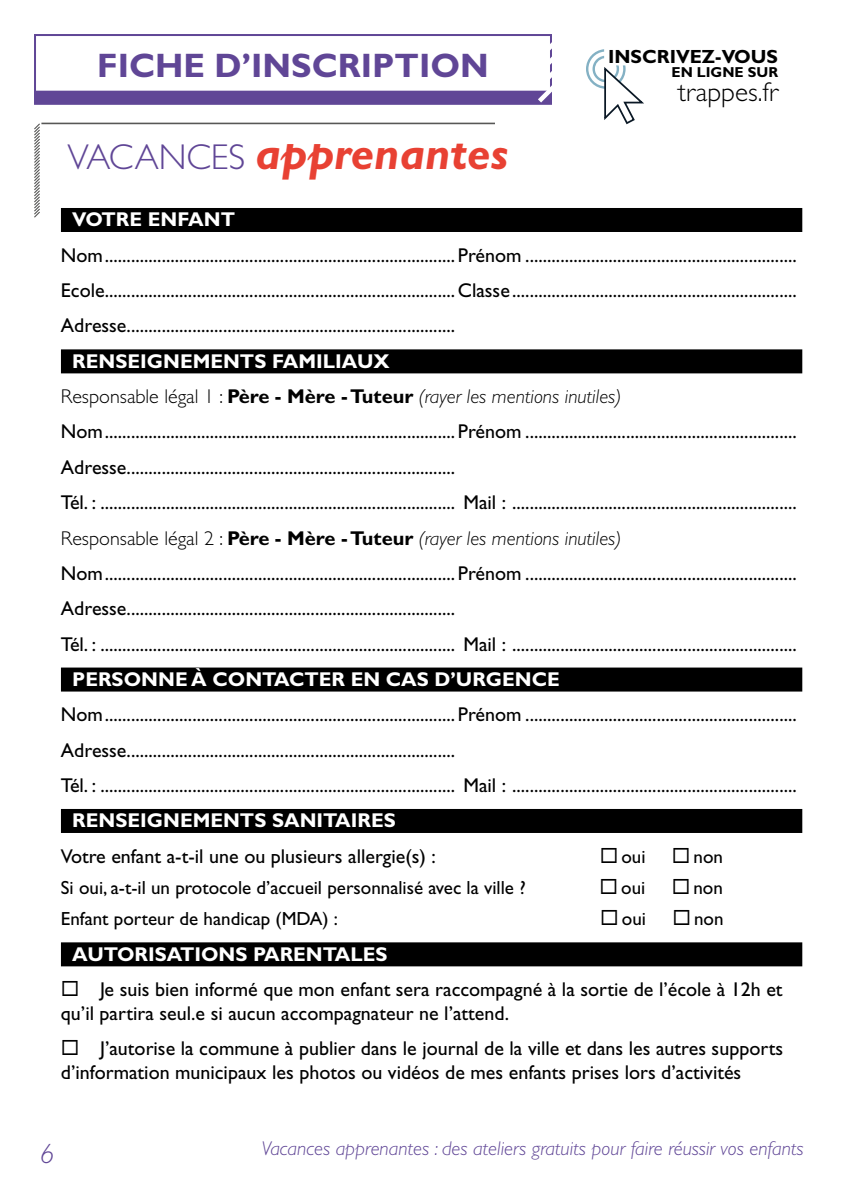
<style>
.page{position:relative;width:842px;height:1191px;background:#fff}
.page>*{position:absolute;margin:0;border:0;box-sizing:border-box;transform-origin:0 0}
.t1{font:italic 700 46px "Gill Sans Std";color:#e84133}
.t2{font:700 34px "Gill Sans Std";color:#604696}
.t3{font:italic 300 28px "Gill Sans Std";color:#604696}
.t4{font:300 27.2px "Gill Sans Std";color:#000}
.t5{font:20px/35.4px "Gill Sans Std";color:#000}
.t6{font:700 20px "Gill Sans Std";color:#fff}
.t7{font:italic 300 20px "Gill Sans Std";color:#604696}
.t8{font:19px "Gill Sans Std";color:#000}
.t9{font:700 19px "Gill Sans Std";color:#000}
.t10{font:700 14.4px "Gill Sans Std";color:#000}
.s1{font-weight:300;font-style:normal;font-size:36px;color:#604696}
.s2{font-weight:700;color:#fff}
.s3{font-weight:300}
.s4{font-weight:700}
.s5{font-weight:300;font-style:italic}
</style>
<div class="page">
<div style="left:34px;top:91px;width:518px;height:14px;background:#604696;border:2px solid #604696"></div>
<div style="left:34px;top:34px;width:518px;height:64px;border:2px solid #604696"></div>
<svg style="left:533px;top:34px;width:19px;height:71px"></svg>
<svg style="left:34px;top:123px;width:6px;height:95px"></svg>
<hr style="left:41px;top:123px;width:454px;height:1px;background:#575756">
<div style="left:61px;top:208px;width:741px;height:24px;background:#000"></div>
<div style="left:61px;top:349px;width:741px;height:24px;background:#000"></div>
<div style="left:61px;top:667px;width:741px;height:24px;background:#000"></div>
<div style="left:61px;top:809px;width:741px;height:24px;background:#000"></div>
<div style="left:61px;top:942px;width:741px;height:24px;background:#000"></div>
<svg style="left:586px;top:49px;width:58px;height:76px"></svg>
<h2 class="t2" style="left:97px;top:45px;width:393px">FICHE D’INSCRIPTION</h2>
<h1 class="t1" style="left:67px;top:127px;width:442px"><span class="s1">VACANCES</span> apprenantes</h1>
<p class="t9" style="left:608px;top:46px;width:172px">INSCRIVEZ-VOUS</p>
<p class="t10" style="left:671px;top:63px;width:108px">EN LIGNE SUR</p>
<h3 class="t4" style="left:678px;top:77px;width:102px">trappes.fr</h3>
<p class="t6" style="left:72px;top:208px;width:164px">VOTRE ENFANT</p>
<p class="t5" style="left:61px;top:237px;width:737px;text-align:justify">Nom................................................................................ Prénom ..............................................................<br>Ecole................................................................................Classe.................................................................<br>Adresse...........................................................................</p>
<p class="t5" style="left:61px;top:343px;width:737px;text-indent:11px"><span class="s2">RENSEIGNEMENTS FAMILIAUX<br></span><span class="s3">Responsable légal 1 :</span> <span class="s4">Père - Mère - Tuteur</span> <span class="s5">(rayer les mentions inutiles)<br></span>Nom................................................................................ Prénom ..............................................................<br>Adresse...........................................................................<br>Tél. : ................................................................................. Mail : .................................................................<br><span class="s3">Responsable légal 2 :</span> <span class="s4">Père - Mère - Tuteur</span> <span class="s5">(rayer les mentions inutiles)<br></span>Nom................................................................................ Prénom ..............................................................<br>Adresse...........................................................................<br>Tél. : ................................................................................. Mail : .................................................................</p>
<p class="t6" style="left:72px;top:667px;width:489px">PERSONNE À CONTACTER EN CAS D’URGENCE</p>
<p class="t5" style="left:61px;top:697px;width:737px">Nom................................................................................ Prénom ..............................................................<br>Adresse...........................................................................<br>Tél. : ................................................................................. Mail : .................................................................</p>
<p class="t6" style="left:72px;top:808px;width:325px">RENSEIGNEMENTS SANITAIRES</p>
<p class="t5" style="left:61px;top:838px;width:377px">Votre enfant a-t-il une ou plusieurs allergie(s) :</p>
<p class="t8" style="left:600px;top:845px;width:47px">◻ oui</p>
<p class="t8" style="left:672px;top:845px;width:53px">◻ non</p>
<p class="t8" style="left:61px;top:876px;width:466px">Si oui, a-t-il un protocole d’accueil personnalisé avec la ville ?</p>
<p class="t8" style="left:600px;top:876px;width:47px">◻ oui</p>
<p class="t8" style="left:672px;top:876px;width:53px">◻ non</p>
<p class="t8" style="left:61px;top:908px;width:279px">Enfant porteur de handicap (MDA) :</p>
<p class="t8" style="left:600px;top:908px;width:47px">◻ oui</p>
<p class="t8" style="left:672px;top:908px;width:53px">◻ non</p>
<p class="t6" style="left:72px;top:942px;width:317px">AUTORISATIONS PARENTALES</p>
<p class="t5" style="left:61px;top:977px;width:723px;line-height:24px">◻ Je suis bien informé que mon enfant sera raccompagné à la sortie de l’école à 12h et qu’il partira seul.e si aucun accompagnateur ne l’attend.</p>
<p class="t5" style="left:61px;top:1036px;width:724px;line-height:24px">◻ J’autorise la commune à publier dans le journal de la ville et dans les autres supports d’information municipaux les photos ou vidéos de mes enfants prises lors d’activités</p>
<h3 class="t3" style="left:40px;top:1137px;width:16px">6</h3>
<p class="t7" style="left:261px;top:1137px;width:544px">Vacances apprenantes : des ateliers gratuits pour faire réussir vos enfants</p>
</div>
